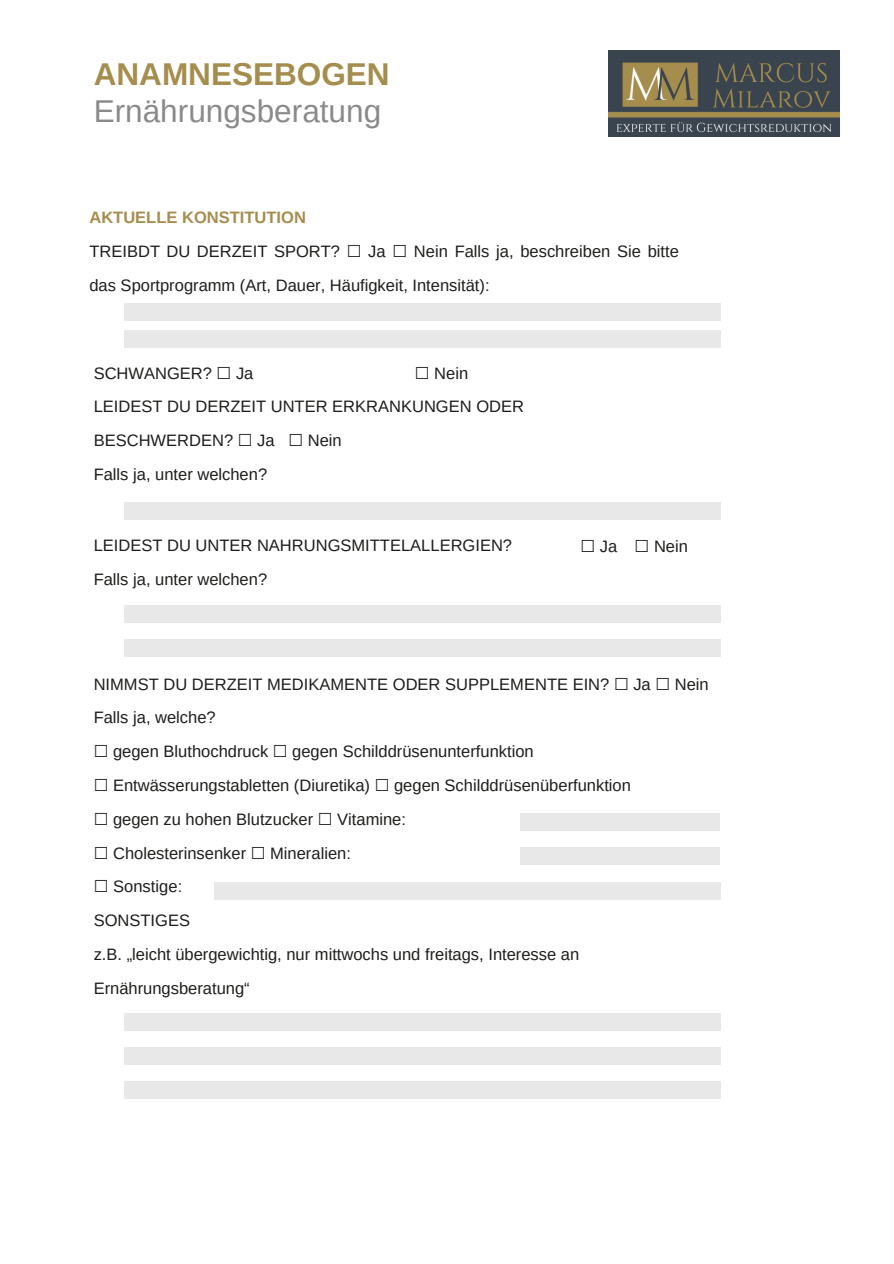
<style>
.page{position:relative;width:894px;height:1264px;background:#fff}
.page>*{position:absolute;margin:0;border:0;box-sizing:border-box;transform-origin:0 0}
.t1{font:31.5px/37.2px "Arimo";color:#8a8a8a}
.t2{font:16.5px/33.8px "Arimo";color:#1d1d1b}
.t3{font:700 16.5px "Arimo";color:#a58d4e}
.s1{font-weight:700;color:#a58d4e}
.s2{font-family:"DejaVu Sans"}
</style>
<div class="page">
<div style="left:124px;top:303px;width:596px;height:17px;background:#e8e8e8"></div>
<div style="left:124px;top:330px;width:596px;height:18px;background:#e8e8e8"></div>
<div style="left:124px;top:502px;width:596px;height:17px;background:#e8e8e8"></div>
<div style="left:124px;top:605px;width:596px;height:17px;background:#e8e8e8"></div>
<div style="left:124px;top:639px;width:596px;height:18px;background:#e8e8e8"></div>
<div style="left:124px;top:1013px;width:596px;height:17px;background:#e8e8e8"></div>
<div style="left:124px;top:1047px;width:596px;height:17px;background:#e8e8e8"></div>
<div style="left:124px;top:1081px;width:596px;height:18px;background:#e8e8e8"></div>
<div style="left:215px;top:882px;width:505px;height:17px;background:#e8e8e8"></div>
<div style="left:520px;top:813px;width:200px;height:17px;background:#e8e8e8"></div>
<div style="left:520px;top:847px;width:200px;height:17px;background:#e8e8e8"></div>
<img style="left:608px;top:50px;width:231px;height:86px">
<p class="t1" style="left:94px;top:55px;width:297px"><span class="s1">ANAMNESEBOGEN<br></span>Ernährungsberatung</p>
<p class="t3" style="left:89px;top:208px;width:218px">AKTUELLE KONSTITUTION</p>
<p class="t2" style="left:89px;top:234px;width:590px">TREIBDT DU DERZEIT SPORT? <span class="s2">☐</span> Ja <span class="s2">☐</span> Nein Falls ja, beschreiben Sie bitte das Sportprogramm (Art, Dauer, Häufigkeit, Intensität):</p>
<p class="t2" style="left:94px;top:356px;width:161px">SCHWANGER? <span class="s2">☐</span> Ja</p>
<p class="t2" style="left:94px;top:390px;width:432px">LEIDEST DU DERZEIT UNTER ERKRANKUNGEN ODER<br>BESCHWERDEN? <span class="s2">☐</span> Ja</p>
<p class="t2" style="left:94px;top:457px;width:175px">Falls ja, unter welchen?</p>
<p class="t2" style="left:415px;top:356px;width:55px"><span class="s2">☐</span> Nein</p>
<p class="t2" style="left:288px;top:423px;width:55px"><span class="s2">☐</span> Nein</p>
<p class="t2" style="left:94px;top:528px;width:420px">LEIDEST DU UNTER NAHRUNGSMITTELALLERGIEN?</p>
<p class="t2" style="left:94px;top:562px;width:175px">Falls ja, unter welchen?</p>
<p class="t2" style="left:580px;top:529px;width:38px"><span class="s2">☐</span> Ja</p>
<p class="t2" style="left:634px;top:529px;width:55px"><span class="s2">☐</span> Nein</p>
<p class="t2" style="left:94px;top:667px;width:616px">NIMMST DU DERZEIT MEDIKAMENTE ODER SUPPLEMENTE EIN? <span class="s2">☐</span> Ja <span class="s2">☐</span> Nein</p>
<p class="t2" style="left:94px;top:700px;width:123px">Falls ja, welche?</p>
<p class="t2" style="left:94px;top:734px;width:441px"><span class="s2">☐</span> gegen Bluthochdruck <span class="s2">☐</span> gegen Schilddrüsenunterfunktion</p>
<p class="t2" style="left:94px;top:768px;width:538px"><span class="s2">☐</span> Entwässerungstabletten (Diuretika) <span class="s2">☐</span> gegen Schilddrüsenüberfunktion</p>
<p class="t2" style="left:94px;top:802px;width:314px"><span class="s2">☐</span> gegen zu hohen Blutzucker <span class="s2">☐</span> Vitamine:</p>
<p class="t2" style="left:94px;top:835px;width:259px"><span class="s2">☐</span> Cholesterinsenker <span class="s2">☐</span> Mineralien:</p>
<p class="t2" style="left:94px;top:869px;width:90px"><span class="s2">☐</span> Sonstige:</p>
<p class="t2" style="left:94px;top:903px;width:98px">SONSTIGES</p>
<p class="t2" style="left:94px;top:937px;width:487px">z.B. „leicht übergewichtig, nur mittwochs und freitags, Interesse an<br>Ernährungsberatung“</p>
</div>
